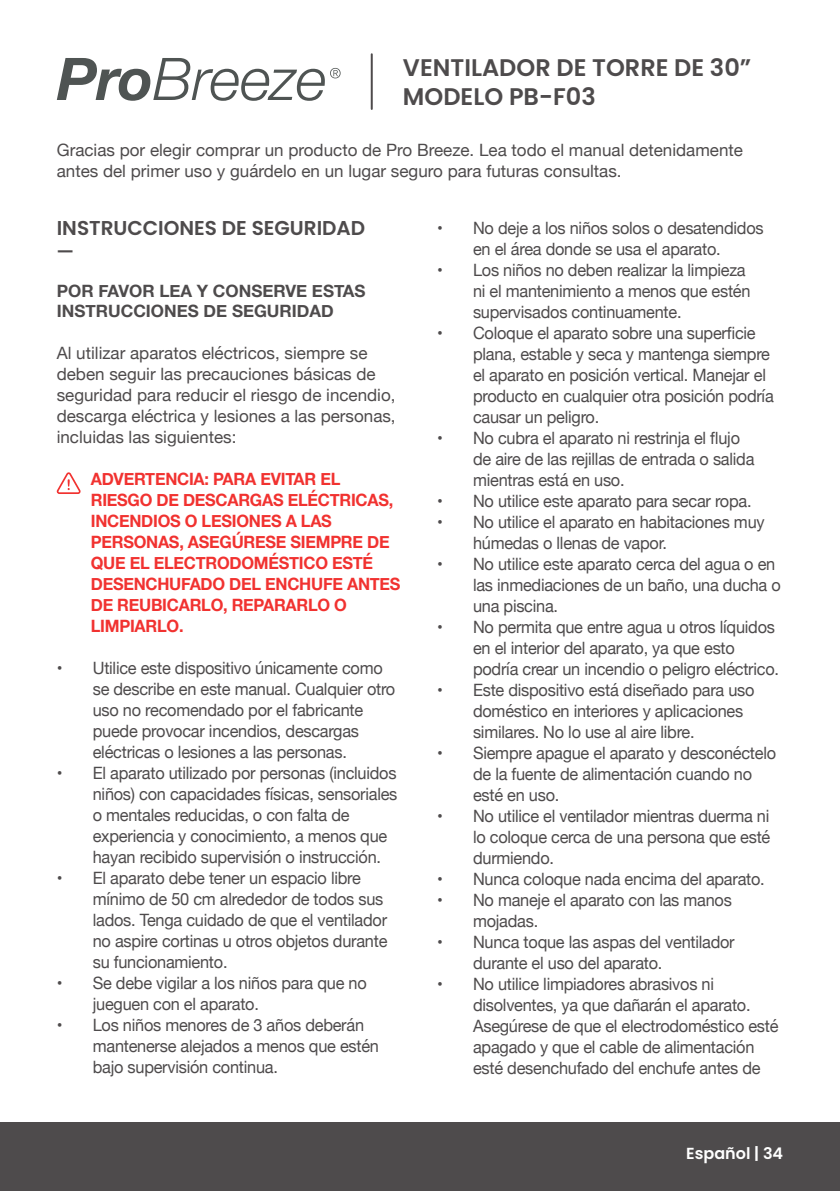
<style>
.page{position:relative;width:840px;height:1191px;background:#fff}
.page>*{position:absolute;margin:0;border:0;box-sizing:border-box;transform-origin:0 0}
.t1{font:600 24px/28.8px "Poppins";color:#4e4b4c}
.t2{font:600 20px "Poppins";color:#4e4b4c}
.t3{font:17px/21px "Helvetica Neue";letter-spacing:-.015em;color:#4e4b4c;scale:.96 1}
.t4{font:17px/21px "Helvetica Neue";letter-spacing:-.015em;color:#4e4b4c}
.t5{font:700 17px/21px "Helvetica Neue";letter-spacing:-.015em;color:#f13230;scale:.96 1}
.t6{font:700 17px/20px "Helvetica Neue";color:#4e4b4c}
.t7{font:600 16px "Poppins";color:#fff}
</style>
<div class="page">
<div style="left:0;top:1123px;width:839px;height:68px;background:#4e4b4c"></div>
<hr style="left:370px;top:54px;width:2px;height:55px;background:#4e4b4c">
<svg style="left:57px;top:58px;width:267px;height:43px"></svg>
<svg style="left:330px;top:68px;width:10px;height:10px"></svg>
<svg style="left:57px;top:472px;width:24px;height:22px"></svg>
<h1 class="t1" style="left:403px;top:54px;width:349px">VENTILADOR DE TORRE DE 30”<br>MODELO PB-F03</h1>
<p class="t4" style="left:57px;top:140px;width:687px">Gracias por elegir comprar un producto de Pro Breeze. Lea todo el manual detenidamente antes del primer uso y guárdelo en un lugar seguro para futuras consultas.</p>
<p class="t2" style="left:57px;top:216px;width:310px">INSTRUCCIONES DE SEGURIDAD</p>
<p class="t6" style="left:57px;top:240px;width:19px">―</p>
<p class="t6" style="left:57px;top:281px;width:310px">POR FAVOR LEA Y CONSERVE ESTAS<br>INSTRUCCIONES DE SEGURIDAD</p>
<p class="t4" style="left:57px;top:343px;width:340px">Al utilizar aparatos eléctricos, siempre se deben seguir las precauciones básicas de seguridad para reducir el riesgo de incendio, descarga eléctrica y lesiones a las personas, incluidas las siguientes:</p>
<p class="t5" style="left:91px;top:469px;width:324px">ADVERTENCIA: PARA EVITAR EL<br>RIESGO DE DESCARGAS ELÉCTRICAS,<br>INCENDIOS O LESIONES A LAS<br>PERSONAS, ASEGÚRESE SIEMPRE DE<br>QUE EL ELECTRODOMÉSTICO ESTÉ<br>DESENCHUFADO DEL ENCHUFE ANTES<br>DE REUBICARLO, REPARARLO O<br>LIMPIARLO.</p>
<p class="t3" style="left:93px;top:658px;width:316px;text-indent:-36px">• Utilice este dispositivo únicamente como se describe en este manual. Cualquier otro uso no recomendado por el fabricante puede provocar incendios, descargas eléctricas o lesiones a las personas.</p>
<p class="t3" style="left:93px;top:763px;width:319px;text-indent:-36px">• El aparato utilizado por personas (incluidos niños) con capacidades físicas, sensoriales o mentales reducidas, o con falta de experiencia y conocimiento, a menos que hayan recibido supervisión o instrucción.</p>
<p class="t3" style="left:93px;top:868px;width:308px;text-indent:-36px">• El aparato debe tener un espacio libre mínimo de 50 cm alrededor de todos sus lados. Tenga cuidado de que el ventilador no aspire cortinas u otros objetos durante su funcionamiento.</p>
<p class="t3" style="left:93px;top:973px;width:287px;text-indent:-36px">• Se debe vigilar a los niños para que no jueguen con el aparato.</p>
<p class="t3" style="left:93px;top:1015px;width:299px;text-indent:-36px">• Los niños menores de 3 años deberán mantenerse alejados a menos que estén bajo supervisión continua.</p>
<p class="t3" style="left:437px;top:219px;width:341px;text-align:center">• No deje a los niños solos o desatendidos en el área donde se usa el aparato.</p>
<p class="t3" style="left:473px;top:261px;width:290px;text-indent:-36px">• Los niños no deben realizar la limpieza ni el mantenimiento a menos que estén supervisados continuamente.</p>
<p class="t3" style="left:473px;top:324px;width:314px;text-indent:-36px">• Coloque el aparato sobre una superficie plana, estable y seca y mantenga siempre el aparato en posición vertical. Manejar el producto en cualquier otra posición podría causar un peligro.</p>
<p class="t3" style="left:473px;top:429px;width:294px;text-indent:-36px">• No cubra el aparato ni restrinja el flujo de aire de las rejillas de entrada o salida mientras está en uso.</p>
<p class="t3" style="left:437px;top:492px;width:329px">• No utilice este aparato para secar ropa.</p>
<p class="t3" style="left:473px;top:513px;width:305px;text-indent:-36px">• No utilice el aparato en habitaciones muy húmedas o llenas de vapor.</p>
<p class="t3" style="left:473px;top:555px;width:322px;text-indent:-36px">• No utilice este aparato cerca del agua o en las inmediaciones de un baño, una ducha o una piscina.</p>
<p class="t3" style="left:473px;top:618px;width:320px;text-indent:-36px">• No permita que entre agua u otros líquidos en el interior del aparato, ya que esto podría crear un incendio o peligro eléctrico.</p>
<p class="t3" style="left:473px;top:681px;width:294px;text-indent:-36px">• Este dispositivo está diseñado para uso doméstico en interiores y aplicaciones similares. No lo use al aire libre.</p>
<p class="t3" style="left:473px;top:744px;width:317px;text-indent:-36px">• Siempre apague el aparato y desconéctelo de la fuente de alimentación cuando no esté en uso.</p>
<p class="t3" style="left:473px;top:807px;width:311px;text-align:justify;text-indent:-36px">• No utilice el ventilador mientras duerma ni lo coloque cerca de una persona que esté durmiendo.</p>
<p class="t3" style="left:437px;top:870px;width:343px">• Nunca coloque nada encima del aparato.</p>
<p class="t3" style="left:473px;top:891px;width:271px;text-indent:-36px">• No maneje el aparato con las manos mojadas.</p>
<p class="t3" style="left:473px;top:933px;width:274px;text-indent:-36px">• Nunca toque las aspas del ventilador durante el uso del aparato.</p>
<p class="t3" style="left:473px;top:975px;width:319px;text-indent:-36px">• No utilice limpiadores abrasivos ni disolventes, ya que dañarán el aparato.<br>Asegúrese de que el electrodoméstico esté apagado y que el cable de alimentación esté desenchufado del enchufe antes de</p>
<p class="t7" style="left:685px;top:1144px;width:98px">Español | 34</p>
</div>
